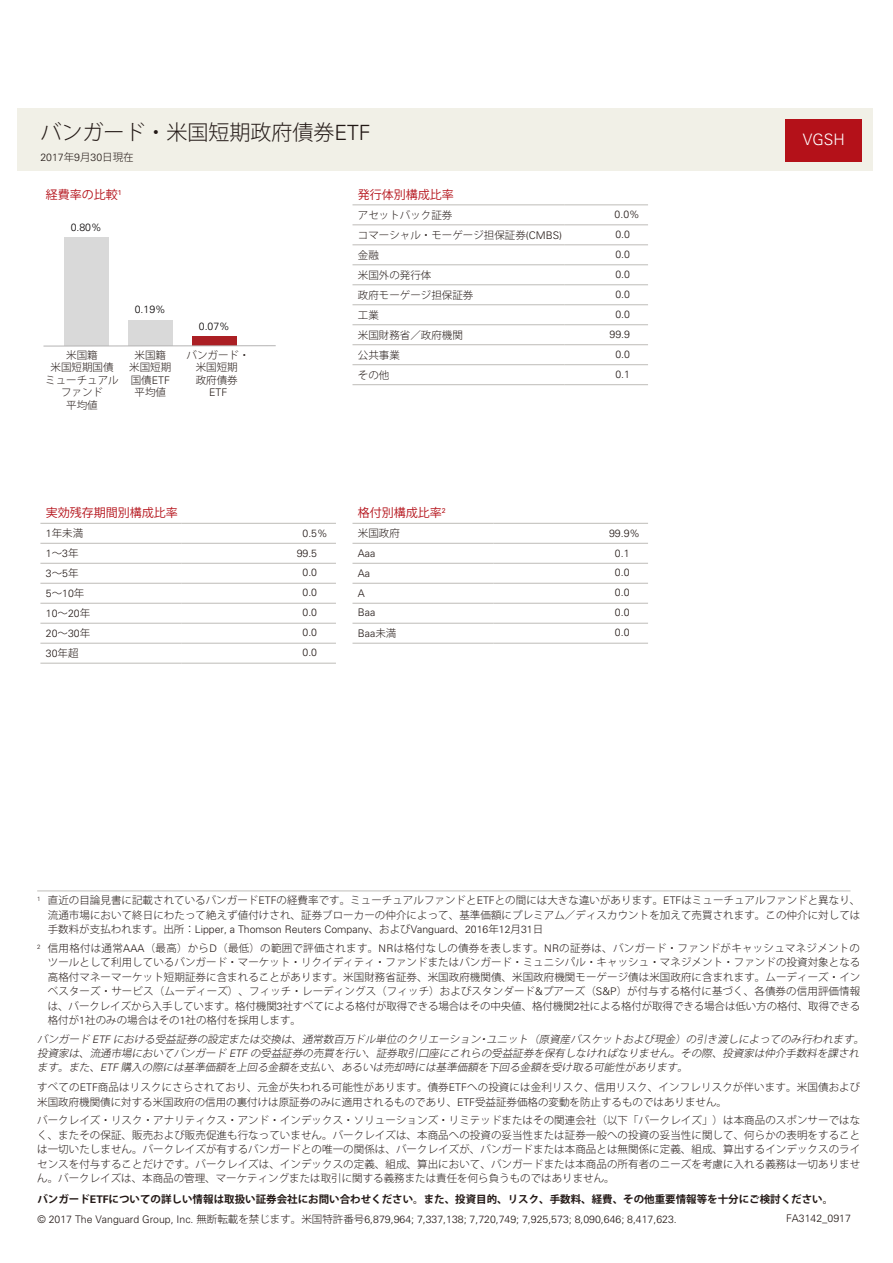
<style>
.page{position:relative;width:893px;height:1263px;background:#fff}
.page>*{position:absolute;margin:0;border:0;box-sizing:border-box;transform-origin:0 0}
.t1{font:300 21px "Koz Go Pro";color:#221815}
.t2{font:300 15.75px "Univers LT Std";color:#fff}
.t3{font:12px "Koz Go Pro";color:#b41119}
.t4{font:300 10.5px/14.4px "Koz Go Pro";color:#221815;text-align:center}
.t5{font:300 10.5px/20px "Univers LT Std";color:#221815}
.t6{font:700 10.5px "Koz Go Pro";color:#221815}
.t7{font:300 10.5px "Univers LT Std";color:#040000}
.t8{font:italic 300 10.35px/14.2px "Koz Go Pro";color:#221815}
.s1{font-family:"Univers LT Std"}
.s2{font-family:"Koz Go Pro"}
</style>
<div class="page">
<div style="left:18px;top:108px;width:855px;height:62px;background:#f1f0e7"></div>
<div style="left:786px;top:119px;width:76px;height:42px;background:#b41119"></div>
<hr style="left:37px;top:891px;width:813px;height:1px;background:#bebcb8">
<hr style="left:352px;top:523px;width:141px;height:1px;background:#bebcb8">
<hr style="left:493px;top:523px;width:155px;height:1px;background:#bebcb8">
<hr style="left:352px;top:543px;width:141px;height:1px;background:#bebcb8">
<hr style="left:493px;top:543px;width:155px;height:1px;background:#bebcb8">
<hr style="left:352px;top:563px;width:141px;height:1px;background:#bebcb8">
<hr style="left:493px;top:563px;width:155px;height:1px;background:#bebcb8">
<hr style="left:352px;top:583px;width:141px;height:1px;background:#bebcb8">
<hr style="left:493px;top:583px;width:155px;height:1px;background:#bebcb8">
<hr style="left:352px;top:603px;width:141px;height:1px;background:#bebcb8">
<hr style="left:493px;top:603px;width:155px;height:1px;background:#bebcb8">
<hr style="left:352px;top:623px;width:141px;height:1px;background:#bebcb8">
<hr style="left:493px;top:623px;width:155px;height:1px;background:#bebcb8">
<hr style="left:352px;top:643px;width:141px;height:1px;background:#bebcb8">
<hr style="left:493px;top:643px;width:155px;height:1px;background:#bebcb8">
<hr style="left:40px;top:523px;width:141px;height:1px;background:#bebcb8">
<hr style="left:181px;top:523px;width:155px;height:1px;background:#bebcb8">
<hr style="left:40px;top:543px;width:141px;height:1px;background:#bebcb8">
<hr style="left:181px;top:543px;width:155px;height:1px;background:#bebcb8">
<hr style="left:40px;top:563px;width:141px;height:1px;background:#bebcb8">
<hr style="left:181px;top:563px;width:155px;height:1px;background:#bebcb8">
<hr style="left:40px;top:583px;width:141px;height:1px;background:#bebcb8">
<hr style="left:181px;top:583px;width:155px;height:1px;background:#bebcb8">
<hr style="left:40px;top:603px;width:141px;height:1px;background:#bebcb8">
<hr style="left:181px;top:603px;width:155px;height:1px;background:#bebcb8">
<hr style="left:40px;top:623px;width:141px;height:1px;background:#bebcb8">
<hr style="left:181px;top:623px;width:155px;height:1px;background:#bebcb8">
<hr style="left:40px;top:643px;width:141px;height:1px;background:#bebcb8">
<hr style="left:181px;top:643px;width:155px;height:1px;background:#bebcb8">
<hr style="left:40px;top:663px;width:141px;height:1px;background:#bebcb8">
<hr style="left:181px;top:663px;width:155px;height:1px;background:#bebcb8">
<hr style="left:352px;top:205px;width:212px;height:1px;background:#bebcb8">
<hr style="left:564px;top:205px;width:84px;height:1px;background:#bebcb8">
<hr style="left:352px;top:225px;width:212px;height:1px;background:#bebcb8">
<hr style="left:564px;top:225px;width:84px;height:1px;background:#bebcb8">
<hr style="left:352px;top:245px;width:212px;height:1px;background:#bebcb8">
<hr style="left:564px;top:245px;width:84px;height:1px;background:#bebcb8">
<hr style="left:352px;top:265px;width:212px;height:1px;background:#bebcb8">
<hr style="left:564px;top:265px;width:84px;height:1px;background:#bebcb8">
<hr style="left:352px;top:285px;width:212px;height:1px;background:#bebcb8">
<hr style="left:564px;top:285px;width:84px;height:1px;background:#bebcb8">
<hr style="left:352px;top:304px;width:212px;height:1px;background:#bebcb8">
<hr style="left:564px;top:304px;width:84px;height:1px;background:#bebcb8">
<hr style="left:352px;top:324px;width:212px;height:1px;background:#bebcb8">
<hr style="left:564px;top:324px;width:84px;height:1px;background:#bebcb8">
<hr style="left:352px;top:344px;width:212px;height:1px;background:#bebcb8">
<hr style="left:564px;top:344px;width:84px;height:1px;background:#bebcb8">
<hr style="left:352px;top:364px;width:212px;height:1px;background:#bebcb8">
<hr style="left:564px;top:364px;width:84px;height:1px;background:#bebcb8">
<hr style="left:352px;top:384px;width:212px;height:1px;background:#bebcb8">
<hr style="left:564px;top:384px;width:84px;height:1px;background:#bebcb8">
<div style="left:64px;top:238px;width:44px;height:108px;background:#d9d9d9"></div>
<div style="left:128px;top:320px;width:45px;height:26px;background:#d9d9d9"></div>
<div style="left:192px;top:336px;width:45px;height:10px;background:#ab1f24"></div>
<hr style="left:43px;top:345px;width:233px;height:1px;background:#b4b3b3">
<h1 class="t1" style="left:40px;top:119px;width:332px">バンガード・米国短期政府債券<span class="s1">ETF</span></h1>
<p class="t5" style="left:40px;top:148px;width:95px">2017<span class="s2">年</span>9<span class="s2">月</span>30<span class="s2">日現在</span></p>
<p class="t3" style="left:46px;top:186px;width:77px">経費率の比較<sup>1</sup></p>
<p class="t7" style="left:71px;top:221px;width:32px">0.80%</p>
<p class="t7" style="left:135px;top:303px;width:32px">0.19%</p>
<p class="t4" style="left:45px;top:348px;width:75px;line-height:12.6px">米国籍<br>米国短期国債ミューチュアルファンド<br>平均値</p>
<p class="t4" style="left:129px;top:348px;width:43px;line-height:12.6px">米国籍米国短期</p>
<p class="t5" style="left:131px;top:370px;width:41px"><span class="s2">国債</span>ETF</p>
<p class="t4" style="left:135px;top:385px;width:33px">平均値</p>
<p class="t7" style="left:199px;top:319px;width:32px">0.07%</p>
<p class="t4" style="left:187px;top:348px;width:64px;line-height:12.6px">バンガード・米国短期<br>政府債券</p>
<p class="t5" style="left:209px;top:383px;width:20px">ETF</p>
<p class="t3" style="left:46px;top:505px;width:134px">実効残存期間別構成比率</p>
<p class="t4" style="left:46px;top:526px;width:39px"><span class="s1">1</span>年未満</p>
<p class="t5" style="left:46px;top:543px;width:46px">1<span class="s2">～</span>3<span class="s2">年<br></span>3<span class="s2">～</span>5<span class="s2">年<br></span>5<span class="s2">～</span>10<span class="s2">年<br></span>10<span class="s2">～</span>20<span class="s2">年<br></span>20<span class="s2">～</span>30<span class="s2">年<br></span>30<span class="s2">年超</span></p>
<p class="t3" style="left:358px;top:186px;width:98px">発行体別構成比率</p>
<p class="t4" style="left:358px;top:208px;width:96px">アセットバック証券</p>
<p class="t5" style="left:615px;top:204px;width:27px">0.0%</p>
<p class="t4" style="left:358px;top:228px;width:206px">コマーシャル・モーゲージ担保証券<span class="s1">(CMBS)</span></p>
<p class="t5" style="left:615px;top:224px;width:16px">0.0</p>
<p class="t4" style="left:358px;top:248px;width:22px">金融</p>
<p class="t5" style="left:615px;top:244px;width:16px">0.0</p>
<p class="t4" style="left:358px;top:268px;width:75px">米国外の発行体</p>
<p class="t5" style="left:615px;top:264px;width:16px">0.0</p>
<p class="t4" style="left:358px;top:288px;width:117px">政府モーゲージ担保証券</p>
<p class="t5" style="left:615px;top:284px;width:16px">0.0</p>
<p class="t4" style="left:358px;top:308px;width:22px">工業</p>
<p class="t5" style="left:615px;top:304px;width:16px">0.0</p>
<p class="t4" style="left:358px;top:328px;width:106px">米国財務省／政府機関</p>
<p class="t5" style="left:610px;top:324px;width:22px">99.9</p>
<p class="t4" style="left:358px;top:348px;width:43px">公共事業</p>
<p class="t5" style="left:615px;top:344px;width:16px">0.0</p>
<p class="t4" style="left:358px;top:367px;width:33px">その他</p>
<p class="t5" style="left:615px;top:364px;width:16px">0.1</p>
<p class="t5" style="left:302px;top:523px;width:27px">0.5%</p>
<p class="t5" style="left:297px;top:543px;width:22px">99.5</p>
<p class="t5" style="left:302px;top:563px;width:16px">0.0</p>
<p class="t5" style="left:302px;top:583px;width:16px">0.0</p>
<p class="t5" style="left:302px;top:603px;width:16px">0.0</p>
<p class="t5" style="left:302px;top:623px;width:16px">0.0</p>
<p class="t5" style="left:302px;top:643px;width:16px">0.0</p>
<p class="t3" style="left:358px;top:505px;width:89px">格付別構成比率<sup>2</sup></p>
<p class="t4" style="left:358px;top:526px;width:43px">米国政府</p>
<p class="t5" style="left:358px;top:543px;width:19px">Aaa<br>Aa<br>A</p>
<p class="t5" style="left:358px;top:602px;width:40px;line-height:20.5px">Baa<br>Baa<span class="s2">未満</span></p>
<p class="t5" style="left:609px;top:523px;width:32px;text-align:center">99.9%<br>0.1<br>0.0<br>0.0<br>0.0<br>0.0</p>
<h2 class="t2" style="left:803px;top:130px;width:43px">VGSH</h2>
<p class="t4" style="left:37px;top:893px;width:825px;text-align:right"><sup>1</sup> 直近の目論見書に記載されているバンガード<span class="s1">ETF</span>の経費率です。ミューチュアルファンドと<span class="s1">ETF</span>との間には大きな違いがあります。<span class="s1">ETF</span>はミューチュアルファンドと異なり、流通市場において終日にわたって絶えず値付けされ、証券ブローカーの仲介によって、基準価額にプレミアム／ディスカウントを加えて売買されます。この仲介に対しては</p>
<p class="t5" style="left:48px;top:919px;width:497px"><span class="s2">手数料が支払われます。出所：</span>Lipper, a Thomson Reuters Company<span class="s2">、および</span>Vanguard<span class="s2">、</span>2016<span class="s2">年</span>12<span class="s2">月</span>31<span class="s2">日</span></p>
<p class="t4" style="left:48px;top:941px;width:814px;text-align:justify;text-indent:-11px"><sup>2</sup> 信用格付は通常<span class="s1">AAA</span>（最高）から<span class="s1">D</span>（最低）の範囲で評価されます。<span class="s1">NR</span>は格付なしの債券を表します。<span class="s1">NR</span>の証券は、バンガード・ファンドがキャッシュマネジメントのツールとして利用しているバンガード・マーケット・リクイディティ・ファンドまたはバンガード・ミュニシパル・キャッシュ・マネジメント・ファンドの投資対象となる高格付マネーマーケット短期証券に含まれることがあります。米国財務省証券、米国政府機関債、米国政府機関モーゲージ債は米国政府に含まれます。ムーディーズ・インベスターズ・サービス（ムーディーズ）、フィッチ・レーディングス（フィッチ）およびスタンダード<span class="s1">&amp;</span>プアーズ（<span class="s1">S&amp;P</span>）が付与する格付に基づく、各債券の信用評価情報は、バークレイズから入手しています。格付機関<span class="s1">3</span>社すべてによる格付が取得できる場合はその中央値、格付機関<span class="s1">2</span>社による格付が取得できる場合は低い方の格付、取得できる格付が<span class="s1">1</span>社のみの場合はその<span class="s1">1</span>社の格付を採用します。</p>
<p class="t8" style="left:37px;top:1032px;width:831px">バンガード <span class="s1">ETF</span> における受益証券の設定または交換は、通常数百万ドル単位のクリエーション・ユニット（原資産バスケットおよび現金）の引き渡しによってのみ行われます。投資家は、流通市場においてバンガード <span class="s1">ETF</span> の受益証券の売買を行い、証券取引口座にこれらの受益証券を保有しなければなりません。その際、投資家は仲介手数料を課されます。また、<span class="s1">ETF</span> 購入の際には基準価額を上回る金額を支払い、あるいは売却時には基準価額を下回る金額を受け取る可能性があります。</p>
<p class="t4" style="left:37px;top:1080px;width:825px;text-align:left">すべての<span class="s1">ETF</span>商品はリスクにさらされており、元金が失われる可能性があります。債券<span class="s1">ETF</span>への投資には金利リスク、信用リスク、インフレリスクが伴います。米国債および米国政府機関債に対する米国政府の信用の裏付けは原証券のみに適用されるものであり、<span class="s1">ETF</span>受益証券価格の変動を防止するものではありません。</p>
<p class="t4" style="left:37px;top:1113px;width:825px;text-align:justify">バークレイズ・リスク・アナリティクス・アンド・インデックス・ソリューションズ・リミテッドまたはその関連会社（以下「バークレイズ」）は本商品のスポンサーではなく、またその保証、販売および販売促進も行なっていません。バークレイズは、本商品への投資の妥当性または証券一般への投資の妥当性に関して、何らかの表明をすることは一切いたしません。バークレイズが有するバンガードとの唯一の関係は、バークレイズが、バンガードまたは本商品とは無関係に定義、組成、算出するインデックスのライセンスを付与することだけです。バークレイズは、インデックスの定義、組成、算出において、バンガードまたは本商品の所有者のニーズを考慮に入れる義務は一切ありません。バークレイズは、本商品の管理、マーケティングまたは取引に関する義務または責任を何ら負うものではありません。</p>
<p class="t6" style="left:37px;top:1192px;width:797px">バンガード<span class="s1">ETF</span>についての詳しい情報は取扱い証券会社にお問い合わせください。また、投資目的、リスク、手数料、経費、その他重要情報等を十分にご検討ください。</p>
<p class="t5" style="left:37px;top:1209px;width:641px">© 2017 The Vanguard Group, Inc. <span class="s2">無断転載を禁じます。米国特許番号</span>6,879,964; 7,337,138; 7,720,749; 7,925,573; 8,090,646; 8,417,623.</p>
<p class="t5" style="left:786px;top:1208px;width:66px">FA3142_0917</p>
</div>
